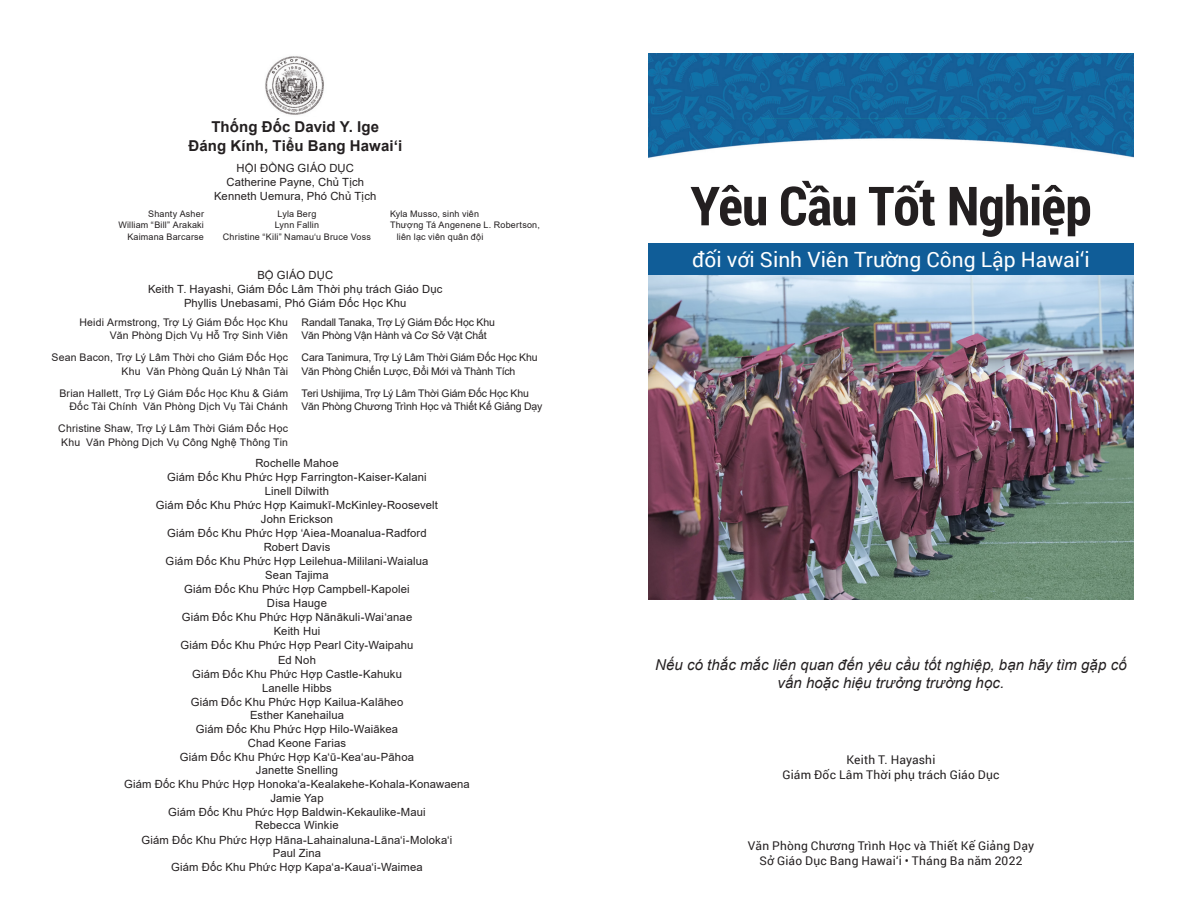
<style>
.page{position:relative;width:1188px;height:918px;background:#fff}
.page>*{position:absolute;margin:0;border:0;box-sizing:border-box;transform-origin:0 0}
.main_header{font:700 54px "Roboto Condensed";letter-spacing:-.015em;color:#231f20}
.white_header{font:21px "Roboto";color:#fff}
.italice_center{font:italic 15px/18.8px "Arial";letter-spacing:.005em;color:#231f20;text-align:center}
.Bold_center_10{font:700 15px "Arial";letter-spacing:.01em;color:#231f20}
.regular_8pt{font:12px "Roboto";letter-spacing:.02em;color:#231f20}
._7_5_text{font:11.25px "Arial";letter-spacing:.015em;color:#231f20}
.regular_7_5_center{font:11.25px "Arial";letter-spacing:.015em;color:#231f20}
.DNT_names{font:11.25px "Arial";letter-spacing:.015em;color:#231f20}
.regular_right_7_5_sp{font:10.5px/13.5px "Arial";letter-spacing:.015em;color:#231f20;text-align:right}
.no_indent_left{font:10.5px/13.5px "Arial";letter-spacing:-.015em;color:#231f20}
.regular_left_7_5{font:9px/11.2px "Arial";letter-spacing:.02em;color:#231f20}
.regular_7_5_center-2{font:9px "Arial";letter-spacing:.02em;color:#231f20}
.regular_right_aligne{font:9px "Arial";letter-spacing:.02em;color:#231f20}
</style>
<div class="page">
<div style="left:648px;top:243px;width:486px;height:33px;background:#105d98"></div>
<img style="left:265px;top:56px;width:59px;height:59px">
<img style="left:648px;top:276px;width:486px;height:323px">
<img style="left:648px;top:54px;width:486px;height:104px">
<img style="left:662px;top:54px;width:91px;height:75px">
<img style="left:762px;top:62px;width:252px;height:56px">
<img style="left:669px;top:62px;width:91px;height:56px">
<p class="Bold_center_10" style="left:211px;top:116px;width:169px">Thống Đốc David Y. Ige</p>
<p class="Bold_center_10" style="left:188px;top:135px;width:215px">Đáng Kính, Tiểu Bang Hawai‘i</p>
<p class="regular_right_aligne" style="left:148px;top:208px;width:57px">Shanty Asher</p>
<p class="regular_right_aligne" style="left:118px;top:219px;width:87px">William “Bill” Arakaki</p>
<p class="regular_right_aligne" style="left:127px;top:230px;width:78px">Kaimana Barcarse</p>
<p class="regular_7_5_center" style="left:237px;top:160px;width:119px">HỘI ĐỒNG GIÁO DỤC</p>
<p class="regular_7_5_center" style="left:226px;top:175px;width:139px">Catherine Payne, Chủ Tịch</p>
<p class="regular_7_5_center" style="left:214px;top:189px;width:164px">Kenneth Uemura, Phó Chủ Tịch</p>
<p class="regular_7_5_center-2" style="left:278px;top:208px;width:40px">Lyla Berg</p>
<p class="regular_7_5_center-2" style="left:275px;top:219px;width:46px">Lynn Fallin</p>
<p class="regular_7_5_center-2" style="left:223px;top:230px;width:150px">Christine “Kili” Namau‘u Bruce Voss</p>
<p class="regular_left_7_5" style="left:390px;top:208px;width:91px">Kyla Musso, sinh viên</p>
<p class="regular_left_7_5" style="left:397px;top:219px;width:145px;text-indent:-7px">Thượng Tá Angenene L. Robertson, liên lạc viên quân đội</p>
<p class="regular_7_5_center" style="left:257px;top:267px;width:77px">BỘ GIÁO DỤC</p>
<p class="regular_7_5_center" style="left:148px;top:281px;width:296px">Keith T. Hayashi, Giám Đốc Lâm Thời phụ trách Giáo Dục</p>
<p class="regular_7_5_center" style="left:184px;top:295px;width:224px">Phyllis Unebasami, Phó Giám Đốc Học Khu</p>
<p class="regular_right_7_5_sp" style="left:79px;top:315px;width:210px">Heidi Armstrong, Trợ Lý Giám Đốc Học Khu<br>Văn Phòng Dịch Vụ Hỗ Trợ Sinh Viên</p>
<p class="regular_right_7_5_sp" style="left:52px;top:351px;width:238px">Sean Bacon, Trợ Lý Lâm Thời cho Giám Đốc Học<br>Khu Văn Phòng Quản Lý Nhân Tài</p>
<p class="regular_right_7_5_sp" style="left:59px;top:386px;width:230px">Brian Hallett, Trợ Lý Giám Đốc Học Khu &amp; Giám<br>Đốc Tài Chính Văn Phòng Dịch Vụ Tài Chánh</p>
<p class="regular_right_7_5_sp" style="left:58px;top:422px;width:231px;text-align:left">Christine Shaw, Trợ Lý Lâm Thời Giám Đốc Học<br>Khu Văn Phòng Dịch Vụ Công Nghệ Thông Tin</p>
<p class="no_indent_left" style="left:302px;top:315px;width:195px">Randall Tanaka, Trợ Lý Giám Đốc Học Khu<br>Văn Phòng Vận Hành và Cơ Sở Vật Chất</p>
<p class="no_indent_left" style="left:302px;top:351px;width:238px">Cara Tanimura, Trợ Lý Lâm Thời Giám Đốc Học Khu<br>Văn Phòng Chiến Lược, Đổi Mới và Thành Tích</p>
<p class="no_indent_left" style="left:302px;top:386px;width:242px">Teri Ushijima, Trợ Lý Lâm Thời Giám Đốc Học Khu<br>Văn Phòng Chương Trình Học và Thiết Kế Giảng Dạy</p>
<p class="DNT_names" style="left:255px;top:455px;width:85px">Rochelle Mahoe</p>
<p class="_7_5_text" style="left:167px;top:470px;width:261px">Giám Đốc Khu Phức Hợp Farrington-Kaiser-Kalani</p>
<p class="DNT_names" style="left:265px;top:483px;width:66px">Linell Dilwith</p>
<p class="_7_5_text" style="left:156px;top:497px;width:284px">Giám Đốc Khu Phức Hợp Kaimukī-McKinley-Roosevelt</p>
<p class="_7_5_text" style="left:261px;top:511px;width:74px">John Erickson</p>
<p class="_7_5_text" style="left:167px;top:525px;width:261px">Giám Đốc Khu Phức Hợp ‘Aiea-Moanalua-Radford</p>
<p class="_7_5_text" style="left:264px;top:539px;width:68px">Robert Davis</p>
<p class="_7_5_text" style="left:166px;top:553px;width:264px">Giám Đốc Khu Phức Hợp Leilehua-Mililani-Waialua</p>
<p class="_7_5_text" style="left:265px;top:567px;width:65px">Sean Tajima</p>
<p class="_7_5_text" style="left:184px;top:581px;width:227px">Giám Đốc Khu Phức Hợp Campbell-Kapolei</p>
<p class="_7_5_text" style="left:267px;top:596px;width:62px">Disa Hauge</p>
<p class="_7_5_text" style="left:182px;top:610px;width:232px">Giám Đốc Khu Phức Hợp Nānākuli-Wai‘anae</p>
<p class="_7_5_text" style="left:274px;top:624px;width:48px">Keith Hui</p>
<p class="_7_5_text" style="left:181px;top:638px;width:234px">Giám Đốc Khu Phức Hợp Pearl City-Waipahu</p>
<p class="_7_5_text" style="left:278px;top:652px;width:39px">Ed Noh</p>
<p class="_7_5_text" style="left:192px;top:666px;width:211px">Giám Đốc Khu Phức Hợp Castle-Kahuku</p>
<p class="_7_5_text" style="left:262px;top:680px;width:71px">Lanelle Hibbs</p>
<p class="_7_5_text" style="left:191px;top:694px;width:214px">Giám Đốc Khu Phức Hợp Kailua-Kalāheo</p>
<p class="DNT_names" style="left:250px;top:707px;width:95px">Esther Kanehailua</p>
<p class="_7_5_text" style="left:196px;top:722px;width:204px">Giám Đốc Khu Phức Hợp Hilo-Waiākea</p>
<p class="DNT_names" style="left:248px;top:735px;width:100px">Chad Keone Farias</p>
<p class="_7_5_text" style="left:180px;top:749px;width:236px">Giám Đốc Khu Phức Hợp Ka‘ū-Kea‘au-Pāhoa</p>
<p class="DNT_names" style="left:256px;top:763px;width:84px">Janette Snelling</p>
<p class="_7_5_text" style="left:124px;top:777px;width:347px">Giám Đốc Khu Phức Hợp Honoka‘a-Kealakehe-Kohala-Konawaena</p>
<p class="DNT_names" style="left:270px;top:790px;width:55px">Jamie Yap</p>
<p class="_7_5_text" style="left:168px;top:804px;width:259px">Giám Đốc Khu Phức Hợp Baldwin-Kekaulike-Maui</p>
<p class="DNT_names" style="left:255px;top:818px;width:85px">Rebecca Winkie</p>
<p class="_7_5_text" style="left:142px;top:832px;width:312px">Giám Đốc Khu Phức Hợp Hāna-Lahainaluna-Lāna‘i-Moloka‘i</p>
<p class="DNT_names" style="left:273px;top:845px;width:50px">Paul Zina</p>
<p class="_7_5_text" style="left:171px;top:859px;width:253px">Giám Đốc Khu Phức Hợp Kapa‘a-Kaua‘i-Waimea</p>
<p class="main_header" style="left:690px;top:168px;width:403px">Yêu Cầu Tốt Nghiệp</p>
<p class="white_header" style="left:692px;top:245px;width:399px">đối với Sinh Viên Trường Công Lập Hawai‘i</p>
<p class="italice_center" style="left:655px;top:655px;width:473px">Nếu có thắc mắc liên quan đến yêu cầu tốt nghiệp, bạn hãy tìm gặp cố vấn hoặc hiệu trưởng trường học.</p>
<p class="regular_8pt" style="left:847px;top:751px;width:90px">Keith T. Hayashi</p>
<p class="regular_8pt" style="left:782px;top:766px;width:219px">Giám Đốc Lâm Thời phụ trách Giáo Dục</p>
<p class="regular_8pt" style="left:748px;top:838px;width:288px">Văn Phòng Chương Trình Học và Thiết Kế Giảng Dạy</p>
<p class="regular_8pt" style="left:760px;top:853px;width:264px">Sở Giáo Dục Bang Hawai‘i • Tháng Ba năm 2022</p>
</div>
